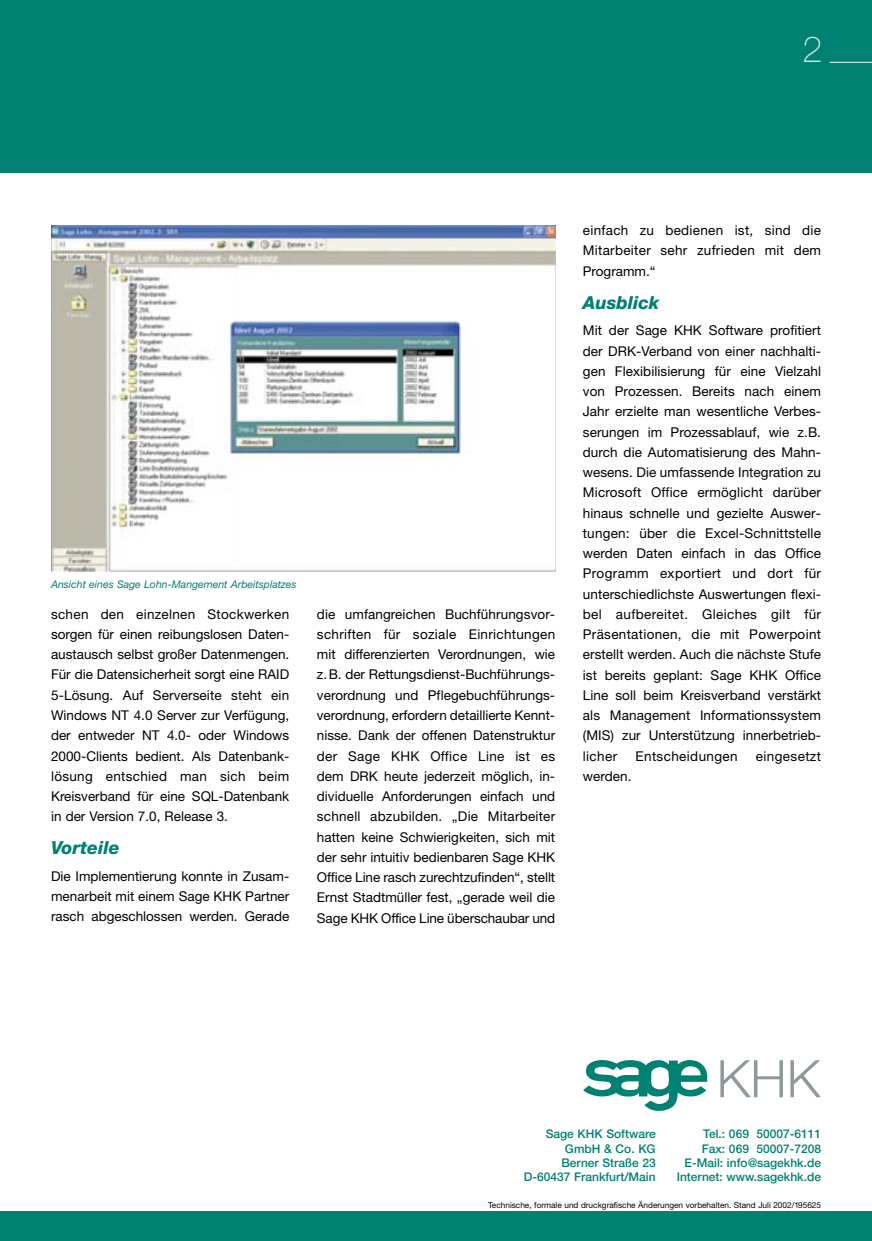
<style>
.page{position:relative;width:872px;height:1241px;background:#fff}
.page>*{position:absolute;margin:0;border:0;box-sizing:border-box;transform-origin:0 0}
.t1{font:100 36px "Helvetica Neue";color:#d5e5e0}
.t2{font:italic 800 18px "Helvetica Neue";color:#008171}
.t3{font:13.5px/20.2px "Helvetica Neue";color:#000;text-align:justify}
.t4{font:13.5px "Helvetica Neue";letter-spacing:.03em;color:#000}
.t5{font:500 12px/14.4px "Helvetica Neue";color:#008171;text-align:right}
.t6{font:italic 10.5px "Helvetica Neue";color:#008171}
.t7{font:8.25px "Helvetica Neue";color:#000}
</style>
<div class="page">
<div style="left:0;top:0;width:872px;height:173px;background:#008171"></div>
<hr style="left:829px;top:62px;width:43px;height:1px;background:#fff">
<img style="left:51px;top:225px;width:504px;height:346px">
<svg style="left:720px;top:1060px;width:63px;height:37px"></svg>
<svg style="left:790px;top:1060px;width:31px;height:37px"></svg>
<svg style="left:583px;top:1060px;width:124px;height:51px"></svg>
<div style="left:0;top:1210px;width:872px;height:30px;background:#008171"></div>
<h1 class="t1" style="left:802px;top:37px;width:22px">2</h1>
<p class="t6" style="left:51px;top:580px;width:247px">Ansicht eines Sage Lohn-Mangement Arbeitsplatzes</p>
<p class="t3" style="left:51px;top:605px;width:240px">schen den einzelnen Stockwerken sorgen für einen reibungslosen Daten&shy;austausch selbst großer Datenmengen.<br>Für die Datensicherheit sorgt eine RAID 5-Lösung. Auf Serverseite steht ein Windows NT 4.0 Server zur Verfügung, der entweder NT 4.0- oder Windows 2000-Clients bedient. Als Datenbank&shy;lösung entschied man sich beim Kreisverband für eine SQL-Datenbank in der Version 7.0, Release 3.</p>
<h2 class="t2" style="left:51px;top:841px;width:70px">Vorteile</h2>
<p class="t3" style="left:51px;top:867px;width:240px">Die Implementierung konnte in Zusam&shy;menarbeit mit einem Sage KHK Partner rasch abgeschlossen werden. Gerade</p>
<p class="t3" style="left:317px;top:605px;width:240px">die umfangreichen Buchführungsvor&shy;schriften für soziale Einrichtungen mit differenzierten Verordnungen, wie z.B. der Rettungsdienst-Buchführungs&shy;verordnung und Pflegebuchführungs&shy;verordnung, erfordern detaillierte Kennt&shy;nisse. Dank der offenen Datenstruktur der Sage KHK Office Line ist es dem DRK heute jederzeit möglich, in&shy;dividuelle Anforderungen einfach und schnell abzubilden. „Die Mitarbeiter hatten keine Schwierigkeiten, sich mit der sehr intuitiv bedienbaren Sage KHK Office Line rasch zurechtzufinden“, stellt Ernst Stadtmüller fest, „gerade weil die Sage KHK Office Line überschaubar und</p>
<p class="t3" style="left:583px;top:221px;width:240px">einfach zu bedienen ist, sind die Mitarbeiter sehr zufrieden mit dem Programm.“</p>
<h2 class="t2" style="left:583px;top:296px;width:78px">Ausblick</h2>
<p class="t3" style="left:583px;top:322px;width:240px">Mit der Sage KHK Software profitiert der DRK-Verband von einer nachhalti&shy;gen Flexibilisierung für eine Vielzahl von Prozessen. Bereits nach einem Jahr erzielte man wesentliche Verbes&shy;serungen im Prozessablauf, wie z.B. durch die Automatisierung des Mahn&shy;wesens. Die umfassende Integration zu Microsoft Office ermöglicht darüber hinaus schnelle und gezielte Auswer&shy;tungen: über die Excel-Schnittstelle werden Daten einfach in das Office Programm exportiert und dort für unterschiedlichste Auswertungen flexi&shy;bel aufbereitet. Gleiches gilt für Präsentationen, die mit Powerpoint erstellt werden. Auch die nächste Stufe ist bereits geplant: Sage KHK Office Line soll beim Kreisverband verstärkt als Management Informationssystem (MIS) zur Unterstützung innerbetrieb&shy;licher</p>
<p class="t4" style="left:635px;top:751px;width:104px">Entscheidungen</p>
<p class="t4" style="left:756px;top:751px;width:67px">eingesetzt</p>
<p class="t3" style="left:583px;top:767px;width:50px">werden.</p>
<p class="t5" style="left:523px;top:1127px;width:133px">Sage KHK Software<br>GmbH &amp; Co. KG<br>Berner Straße 23<br>D-60437 Frankfurt/Main</p>
<p class="t7" style="left:488px;top:1202px;width:334px">Technische, formale und druckgrafische Änderungen vorbehalten. Stand Juli 2002/195625</p>
<p class="t5" style="left:676px;top:1127px;width:146px">Tel.: 069 50007-6111<br>Fax: 069 50007-7208<br>E-Mail: info@sagekhk.de<br>Internet: www.sagekhk.de</p>
</div>
